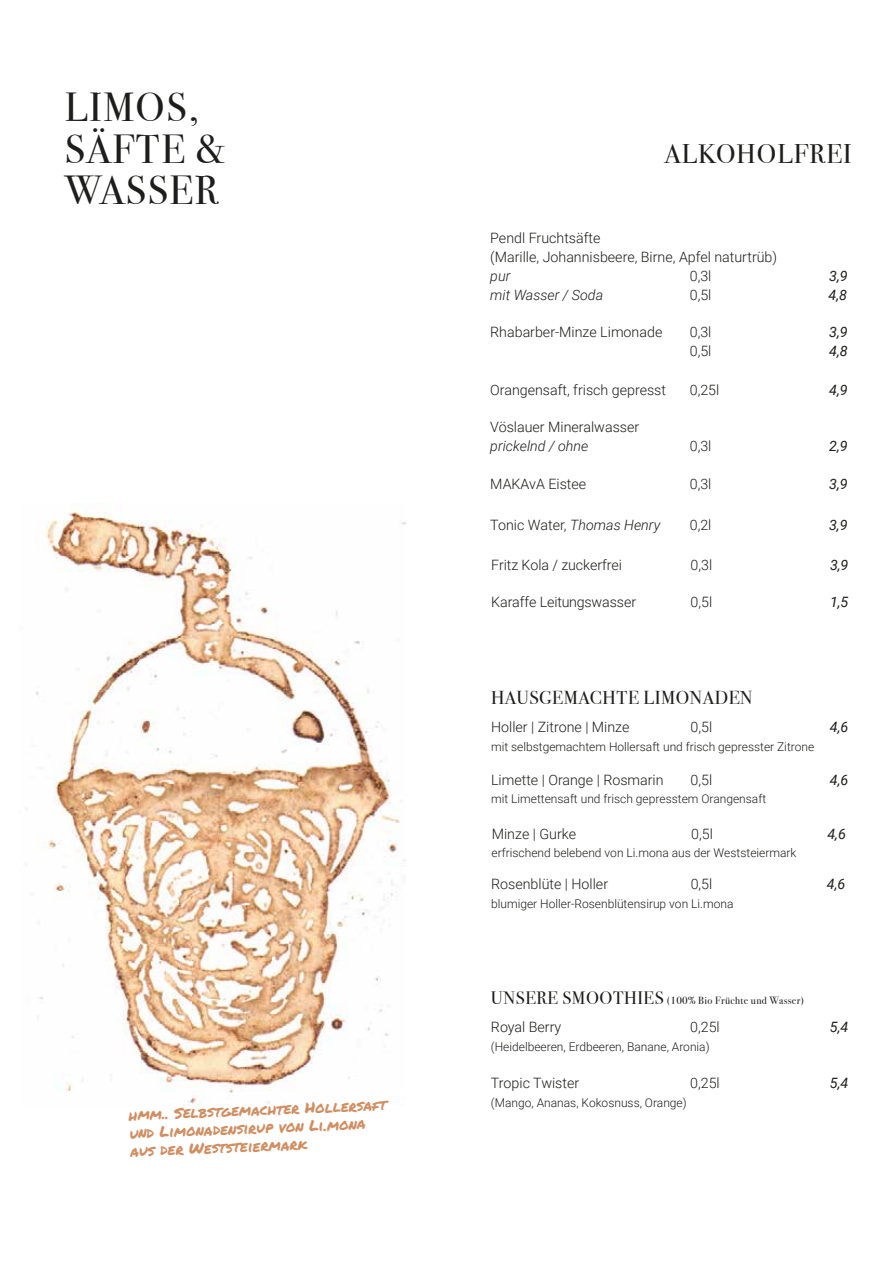
<style>
.page{position:relative;width:893px;height:1276px;background:#fff}
.page>*{position:absolute;margin:0;border:0;box-sizing:border-box;transform-origin:0 0}
.t1{font:40.5px/41.2px "Bodoni Svty Two ITCTT Book";letter-spacing:.04em;color:#1d1d1b}
.t2{font:27px "Bodoni Svty Two ITCTT Book";letter-spacing:.04em;color:#1d1d1b}
.t3{font:18.75px "Bodoni Svty Two ITCTT Book";letter-spacing:.03em;color:#1d1d1b}
.t4{font:15px/18.1px "Permanent Marker";color:#d18e61}
.t5{font:300 14.25px/18.8px "Roboto";color:#1d1d1b}
.t6{font:italic 14.25px "Roboto";color:#1d1d1b}
.t7{font:italic 300 14.25px "Roboto";color:#1d1d1b}
.t8{font:300 12px "Roboto";color:#1d1d1b}
.t9{font:10.5px "Bodoni Svty Two ITCTT Book";letter-spacing:.03em;color:#1d1d1b}
.s1{font-style:italic}
.s2{font-size:18px}
</style>
<div class="page">
<img style="left:26px;top:503px;width:379px;height:601px">
<h1 class="t1" style="left:65px;top:87px;width:162px">LIMOS,<br>SÄFTE &amp;<br>WASSER</h1>
<p class="t4" style="left:128px;top:1105px;width:259px;rotate:-2deg">hmm.. Selbstgemachter Hollersaft und Limonadensirup von Li.mona aus der Weststeiermark</p>
<h2 class="t2" style="left:664px;top:137px;width:189px">ALKOHOLFREI</h2>
<p class="t5" style="left:490px;top:228px;width:288px">Pendl Fruchtsäfte<br>(Marille, Johannisbeere, Birne, Apfel naturtrüb)</p>
<p class="t7" style="left:490px;top:266px;width:22px">pur</p>
<p class="t5" style="left:690px;top:266px;width:23px">0,3l</p>
<p class="t6" style="left:829px;top:266px;width:20px">3,9</p>
<p class="t7" style="left:490px;top:284px;width:114px">mit Wasser / Soda</p>
<p class="t5" style="left:690px;top:285px;width:23px">0,5l</p>
<p class="t6" style="left:828px;top:284px;width:20px">4,8</p>
<p class="t5" style="left:490px;top:322px;width:174px">Rhabarber-Minze Limonade</p>
<p class="t5" style="left:690px;top:322px;width:23px">0,3l</p>
<p class="t6" style="left:829px;top:322px;width:20px">3,9</p>
<p class="t5" style="left:690px;top:341px;width:23px">0,5l</p>
<p class="t6" style="left:829px;top:341px;width:20px">4,8</p>
<p class="t5" style="left:490px;top:380px;width:177px">Orangensaft, frisch gepresst</p>
<p class="t5" style="left:690px;top:380px;width:31px">0,25l</p>
<p class="t6" style="left:829px;top:380px;width:20px">4,9</p>
<p class="t5" style="left:490px;top:417px;width:150px">Vöslauer Mineralwasser</p>
<p class="t7" style="left:490px;top:436px;width:100px">prickelnd / ohne</p>
<p class="t5" style="left:690px;top:436px;width:23px">0,3l</p>
<p class="t6" style="left:829px;top:436px;width:20px">2,9</p>
<p class="t5" style="left:490px;top:474px;width:97px">MAKAvA Eistee</p>
<p class="t5" style="left:690px;top:474px;width:23px">0,3l</p>
<p class="t6" style="left:829px;top:473px;width:20px">3,9</p>
<p class="t5" style="left:490px;top:515px;width:172px">Tonic Water, <span class="s1">Thomas Henry</span></p>
<p class="t5" style="left:690px;top:515px;width:23px">0,2l</p>
<p class="t6" style="left:829px;top:515px;width:20px">3,9</p>
<p class="t5" style="left:491px;top:555px;width:132px">Fritz Kola / zuckerfrei</p>
<p class="t5" style="left:691px;top:555px;width:23px">0,3l</p>
<p class="t6" style="left:830px;top:555px;width:20px">3,9</p>
<p class="t5" style="left:491px;top:592px;width:147px">Karaffe Leitungswasser</p>
<p class="t5" style="left:691px;top:592px;width:23px">0,5l</p>
<p class="t6" style="left:830px;top:592px;width:20px">1,5</p>
<h3 class="t3" style="left:491px;top:687px;width:263px">HAUSGEMACHTE LIMONADEN</h3>
<p class="t5" style="left:491px;top:717px;width:140px">Holler | Zitrone | Minze</p>
<p class="t5" style="left:691px;top:717px;width:23px">0,5l</p>
<p class="t6" style="left:830px;top:717px;width:20px">4,6</p>
<p class="t8" style="left:491px;top:738px;width:325px">mit selbstgemachtem Hollersaft und frisch gepresster Zitrone</p>
<p class="t5" style="left:491px;top:769px;width:174px">Limette | Orange | Rosmarin</p>
<p class="t5" style="left:691px;top:769px;width:23px">0,5l</p>
<p class="t6" style="left:830px;top:769px;width:20px">4,6</p>
<p class="t8" style="left:491px;top:790px;width:277px">mit Limettensaft und frisch gepresstem Orangensaft</p>
<p class="t5" style="left:492px;top:824px;width:86px">Minze | Gurke</p>
<p class="t5" style="left:691px;top:824px;width:23px">0,5l</p>
<p class="t6" style="left:827px;top:824px;width:20px">4,6</p>
<p class="t5" style="left:491px;top:874px;width:118px">Rosenblüte | Holler</p>
<p class="t5" style="left:691px;top:874px;width:23px">0,5l</p>
<p class="t6" style="left:827px;top:874px;width:20px">4,6</p>
<p class="t8" style="left:491px;top:895px;width:244px">blumiger Holler-Rosenblütensirup von Li.mona</p>
<p class="t8" style="left:492px;top:844px;width:306px">erfrischend belebend von Li.mona aus der Weststeiermark</p>
<p class="t9" style="left:491px;top:994px;width:314px"><span class="s2">UNSERE SMOOTHIES</span> (100% Bio Früchte und Wasser)</p>
<p class="t5" style="left:491px;top:1017px;width:72px">Royal Berry</p>
<p class="t8" style="left:491px;top:1038px;width:220px">(Heidelbeeren, Erdbeeren, Banane, Aronia)</p>
<p class="t5" style="left:690px;top:1017px;width:31px">0,25l</p>
<p class="t6" style="left:830px;top:1017px;width:20px">5,4</p>
<p class="t5" style="left:690px;top:1073px;width:31px">0,25l</p>
<p class="t5" style="left:491px;top:1073px;width:90px">Tropic Twister</p>
<p class="t8" style="left:491px;top:1094px;width:197px">(Mango, Ananas, Kokosnuss, Orange)</p>
<p class="t6" style="left:830px;top:1073px;width:20px">5,4</p>
</div>
